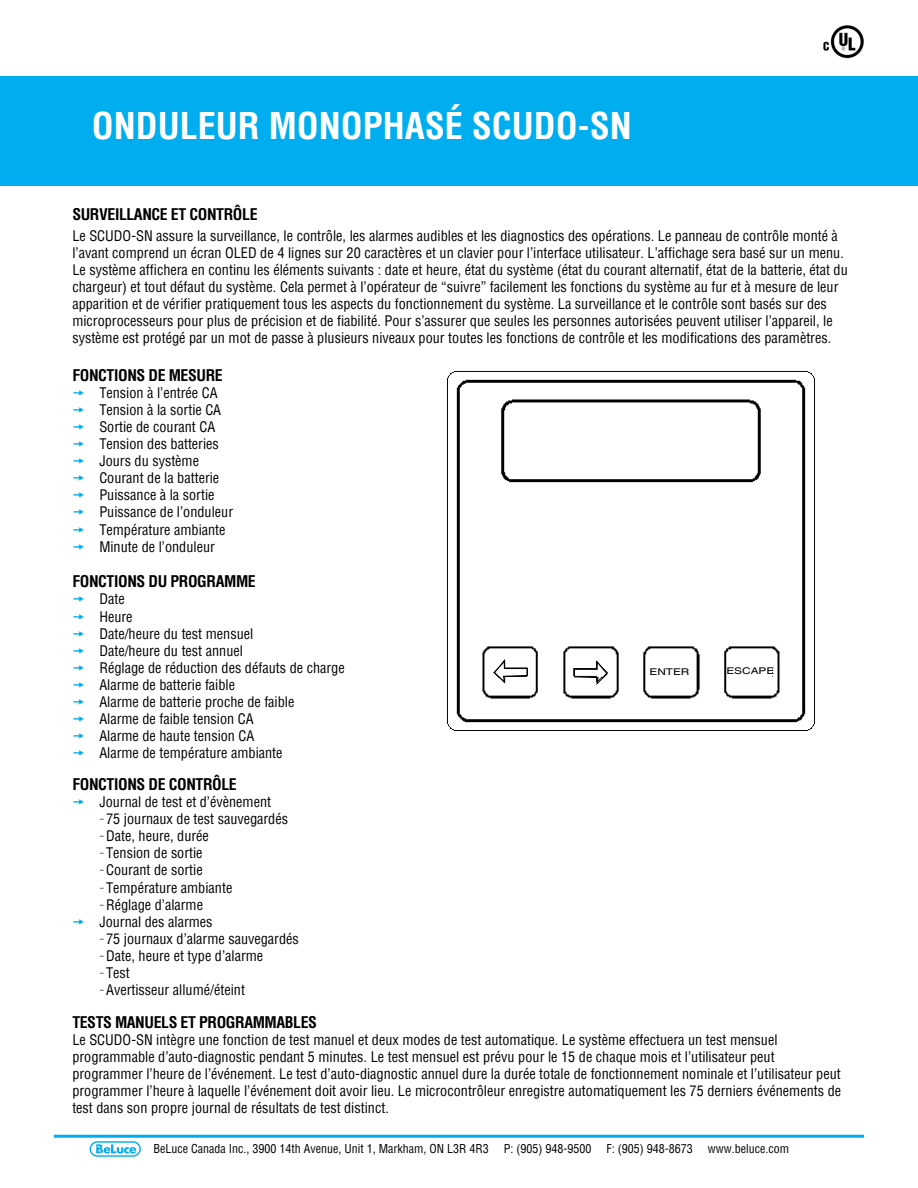
<style>
.page{position:relative;width:918px;height:1188px;background:#fff}
.page>*{position:absolute;margin:0;border:0;box-sizing:border-box;transform-origin:0 0}
.t1{font:700 condensed 36px "Helvetica";color:#fff}
.t2{font:700 condensed 15.75px "Helvetica";letter-spacing:-.025em;color:#000}
.t3{font:condensed 14.25px/17.1px "Helvetica";color:#000}
.t4{font:condensed 12px "Helvetica";color:#000}
.t5{font:9.3px "Helvetica";color:#000;scale:1.28 1}
.s1{color:#00aeef}
.s2{font-size:14.7px;color:#77787b}
</style>
<div class="page">
<div style="left:0;top:76px;width:918px;height:110px;background:#00aeef"></div>
<hr style="left:54px;top:1135px;width:810px;height:3px;background:#00aeef">
<svg style="left:90px;top:1141px;width:51px;height:16px"></svg>
<img style="left:823px;top:25px;width:41px;height:34px">
<img style="left:447px;top:371px;width:368px;height:360px">
<svg style="left:493px;top:657px;width:35px;height:28px"></svg>
<svg style="left:573px;top:659px;width:36px;height:28px"></svg>
<div style="left:651px;top:661px;width:42px;height:19px;background:#fff"></div>
<div style="left:730px;top:660px;width:42px;height:19px;background:#fff"></div>
<h1 class="t1" style="left:92px;top:102px;width:542px">ONDULEUR MONOPHASÉ SCUDO-SN</h1>
<p class="t2" style="left:72px;top:204px;width:187px">SURVEILLANCE ET CONTRÔLE</p>
<p class="t3" style="left:72px;top:227px;width:777px">Le SCUDO-SN assure la surveillance, le contrôle, les alarmes audibles et les diagnostics des opérations. Le panneau de contrôle monté à l’avant comprend un écran OLED de 4 lignes sur 20 caractères et un clavier pour l’interface utilisateur. L’affichage sera basé sur un menu.<br>Le système affichera en continu les éléments suivants : date et heure, état du système (état du courant alternatif, état de la batterie, état du chargeur) et tout défaut du système. Cela permet à l’opérateur de “suivre” facilement les fonctions du système au fur et à mesure de leur apparition et de vérifier pratiquement tous les aspects du fonctionnement du système. La surveillance et le contrôle sont basés sur des microprocesseurs pour plus de précision et de fiabilité. Pour s’assurer que seules les personnes autorisées peuvent utiliser l’appareil, le système est protégé par un mot de passe à plusieurs niveaux pour toutes les fonctions de contrôle et les modifications des paramètres.</p>
<p class="t2" style="left:72px;top:365px;width:152px">FONCTIONS DE MESURE</p>
<p class="t3" style="left:72px;top:384px;width:147px"><span class="s1">▼</span> Tension à l’entrée CA</p>
<p class="t3" style="left:72px;top:401px;width:150px"><span class="s1">▼</span> Tension à la sortie CA</p>
<p class="t3" style="left:72px;top:418px;width:144px"><span class="s1">▼</span> Sortie de courant CA</p>
<p class="t3" style="left:72px;top:435px;width:148px"><span class="s1">▼</span> Tension des batteries</p>
<p class="t3" style="left:72px;top:452px;width:128px"><span class="s1">▼</span> Jours du système</p>
<p class="t3" style="left:72px;top:469px;width:148px"><span class="s1">▼</span> Courant de la batterie</p>
<p class="t3" style="left:72px;top:486px;width:144px"><span class="s1">▼</span> Puissance à la sortie</p>
<p class="t3" style="left:72px;top:504px;width:162px"><span class="s1">▼</span> Puissance de l’onduleur</p>
<p class="t3" style="left:72px;top:521px;width:155px"><span class="s1">▼</span> Température ambiante</p>
<p class="t3" style="left:72px;top:538px;width:144px"><span class="s1">▼</span> Minute de l’onduleur</p>
<p class="t2" style="left:72px;top:571px;width:185px">FONCTIONS DU PROGRAMME</p>
<p class="t3" style="left:72px;top:591px;width:54px"><span class="s1">▼</span> Date</p>
<p class="t3" style="left:72px;top:608px;width:62px"><span class="s1">▼</span> Heure</p>
<p class="t3" style="left:72px;top:625px;width:182px"><span class="s1">▼</span> Date/heure du test mensuel</p>
<p class="t3" style="left:72px;top:642px;width:172px"><span class="s1">▼</span> Date/heure du test annuel</p>
<p class="t3" style="left:72px;top:659px;width:274px"><span class="s1">▼</span> Réglage de réduction des défauts de charge</p>
<p class="t3" style="left:72px;top:676px;width:164px"><span class="s1">▼</span> Alarme de batterie faible</p>
<p class="t3" style="left:72px;top:693px;width:224px"><span class="s1">▼</span> Alarme de batterie proche de faible</p>
<p class="t3" style="left:72px;top:710px;width:183px"><span class="s1">▼</span> Alarme de faible tension CA</p>
<p class="t3" style="left:72px;top:727px;width:184px"><span class="s1">▼</span> Alarme de haute tension CA</p>
<p class="t3" style="left:72px;top:744px;width:212px"><span class="s1">▼</span> Alarme de température ambiante</p>
<p class="t2" style="left:72px;top:774px;width:166px">FONCTIONS DE CONTRÔLE</p>
<p class="t3" style="left:72px;top:793px;width:200px"><span class="s1">▼</span> Journal de test et d’évènement</p>
<p class="t3" style="left:99px;top:810px;width:190px"><span class="s2">-</span> 75 journaux de test sauvegardés <span class="s2">-</span>Date, heure, durée</p>
<p class="t3" style="left:99px;top:844px;width:105px"><span class="s2">-</span> Tension de sortie <span class="s2">-</span>Courant de sortie</p>
<p class="t3" style="left:99px;top:879px;width:134px"><span class="s2">-</span> Température ambiante <span class="s2">-</span>Réglage d’alarme</p>
<p class="t3" style="left:72px;top:913px;width:142px"><span class="s1">▼</span> Journal des alarmes</p>
<p class="t3" style="left:99px;top:930px;width:201px"><span class="s2">-</span> 75 journaux d’alarme sauvegardés <span class="s2">-</span>Date, heure et type d’alarme</p>
<p class="t3" style="left:99px;top:964px;width:147px"><span class="s2">-</span> Test<br><span class="s2">-</span>Avertisseur allumé/éteint</p>
<p class="t5" style="left:649px;top:667px;width:33px">ENTER</p>
<p class="t5" style="left:726px;top:666px;width:39px">ESCAPE</p>
<p class="t2" style="left:72px;top:1012px;width:246px">TESTS MANUELS ET PROGRAMMABLES</p>
<p class="t3" style="left:72px;top:1031px;width:770px">Le SCUDO-SN intègre une fonction de test manuel et deux modes de test automatique. Le système effectuera un test mensuel programmable d’auto-diagnostic pendant 5 minutes. Le test mensuel est prévu pour le 15 de chaque mois et l’utilisateur peut programmer l’heure de l’événement. Le test d’auto-diagnostic annuel dure la durée totale de fonctionnement nominale et l’utilisateur peut programmer l’heure à laquelle l’événement doit avoir lieu. Le microcontrôleur enregistre automatiquement les 75 derniers événements de test dans son propre journal de résultats de test distinct.</p>
<p class="t4" style="left:154px;top:1141px;width:337px">BeLuce Canada Inc., 3900 14th Avenue, Unit 1, Markham, ON L3R 4R3</p>
<p class="t4" style="left:504px;top:1141px;width:89px">P: (905) 948-9500</p>
<p class="t4" style="left:607px;top:1141px;width:88px">F: (905) 948-8673</p>
<p class="t4" style="left:708px;top:1141px;width:83px">www.beluce.com</p>
</div>
